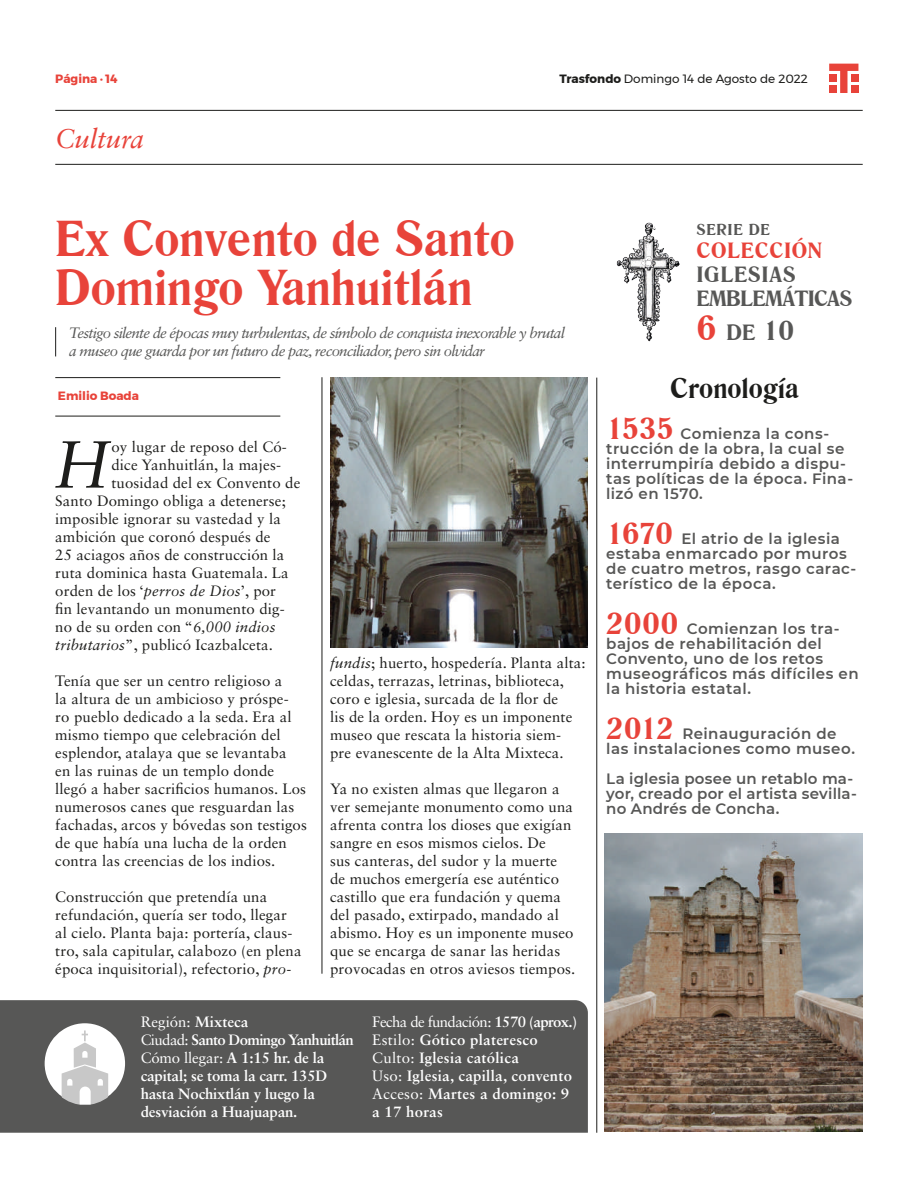
<style>
.page{position:relative;width:918px;height:1188px;background:#fff}
.page>*{position:absolute;margin:0;border:0;box-sizing:border-box;transform-origin:0 0}
.t1{font:italic 66.6px "Sabon LT Std";color:#1d1d1b}
.t2{font:700 48px/49.5px "Romana BT";color:#e8433a}
.t3{font:700 27px "Romana BT";color:#1d1d1b}
.t4{font:italic 27px "Sabon LT Std";color:#e8433a}
.t5{font:700 21px/24px "Romana BT";letter-spacing:-.03em;color:#575756}
.t6{font:700 21px "Romana BT";letter-spacing:.03em;color:#e8433a}
.t7{font:15px/18px "Sabon LT Std";letter-spacing:.01em;color:#1d1d1b}
.t8{font:600 15px/15px "Montserrat";letter-spacing:.03em;color:#575756}
.t9{font:700 15px/18px "Sabon LT Std";letter-spacing:-.01em;color:#fff}
.t10{font:italic 15px/18px "Sabon LT Std";letter-spacing:-.05em;color:#575756}
.t11{font:700 15px/18px "Sabon LT Std";letter-spacing:.02em;color:#fff}
.t12{font:600 15px/15px "Montserrat";letter-spacing:.01em;color:#575756}
.t13{font:700 15px "Romana BT";letter-spacing:.05em;color:#575756}
.t14{font:12px "Montserrat";color:#1d1d1b}
.t15{font:700 12px "Montserrat";color:#e8433a}
.s1{font-weight:700}
.s2{font-style:italic}
.s3{font-weight:400}
.s4{font-size:34.5px;color:#e8433a}
.s5{font-size:27px}
.s6{font-family:"Romana BT";font-weight:700;font-size:30px;color:#e8433a}
</style>
<div class="page">
<svg style="left:829px;top:64px;width:29px;height:29px"></svg>
<div style="left:829px;top:86px;width:8px;height:7px;background:#e8433a"></div>
<div style="left:829px;top:75px;width:8px;height:7px;background:#e8433a"></div>
<div style="left:851px;top:86px;width:7px;height:7px;background:#e8433a"></div>
<div style="left:851px;top:75px;width:7px;height:7px;background:#e8433a"></div>
<hr style="left:55px;top:110px;width:808px;height:1px;background:#1d1d1b">
<hr style="left:55px;top:164px;width:808px;height:1px;background:#1d1d1b">
<svg style="left:55px;top:327px;width:1px;height:29px"></svg>
<hr style="left:596px;top:378px;width:1px;height:755px;background:#1d1d1b">
<hr style="left:322px;top:377px;width:1px;height:597px;background:#1d1d1b">
<hr style="left:55px;top:377px;width:225px;height:1px;background:#1d1d1b">
<hr style="left:55px;top:416px;width:225px;height:1px;background:#1d1d1b">
<img style="left:330px;top:377px;width:258px;height:271px">
<div style="left:0;top:1000px;width:588px;height:133px;background:#575756"></div>
<img style="left:605px;top:833px;width:258px;height:299px">
<img style="left:632px;top:223px;width:16px;height:28px">
<div style="left:45px;top:1023px;width:80px;height:81px;background:#fff;border-radius:50%"></div>
<svg style="left:62px;top:1031px;width:46px;height:74px"></svg>
<p class="t15" style="left:55px;top:69px;width:64px">Página · 14</p>
<p class="t14" style="left:559px;top:69px;width:250px"><span class="s1">Trasfondo</span> Domingo 14 de Agosto de 2022</p>
<h3 class="t4" style="left:55px;top:123px;width:90px">Cultura</h3>
<h2 class="t2" style="left:55px;top:213px;width:461px">Ex Convento de Santo<br>Domingo Yanhuitlán</h2>
<p class="t10" style="left:69px;top:324px;width:497px">Testigo silente de épocas muy turbulentas, de símbolo de conquista inexorable y brutal a museo que guarda por un futuro de paz, reconciliador, pero sin olvidar</p>
<p class="t15" style="left:58px;top:386px;width:83px">Emilio Boada</p>
<h1 class="t1" style="left:54px;top:426px;width:57px">H</h1>
<p class="t7" style="left:111px;top:437px;width:177px">oy lugar de reposo del Có-</p>
<p class="t7" style="left:111px;top:455px;width:171px">dice Yanhuitlán, la majes-</p>
<p class="t7" style="left:111px;top:473px;width:190px">tuosidad del ex Convento de</p>
<p class="t7" style="left:55px;top:491px;width:232px">Santo Domingo obliga a detenerse;</p>
<p class="t7" style="left:55px;top:509px;width:227px">imposible ignorar su vastedad y la</p>
<p class="t7" style="left:55px;top:527px;width:217px">ambición que coronó después de</p>
<p class="t7" style="left:55px;top:545px;width:231px">25 aciagos años de construcción la</p>
<p class="t7" style="left:55px;top:563px;width:235px">ruta dominica hasta Guatemala. La</p>
<p class="t7" style="left:55px;top:581px;width:222px">orden de los ‘<span class="s2">perros de Dios</span>’, por</p>
<p class="t7" style="left:55px;top:599px;width:231px">fin levantando un monumento dig-</p>
<p class="t7" style="left:55px;top:617px;width:222px">no de su orden con “<span class="s2">6,000 indios</span></p>
<p class="t7" style="left:55px;top:635px;width:219px"><span class="s2">tributarios</span>”, publicó Icazbalceta.</p>
<p class="t7" style="left:55px;top:671px;width:253px">Tenía que ser un centro religioso a<br>la altura de un ambicioso y próspe-<br>ro pueblo dedicado a la seda. Era al mismo tiempo que celebración del esplendor, atalaya que se levantaba<br>en las ruinas de un templo donde llegó a haber sacrificios humanos. Los numerosos canes que resguardan las fachadas, arcos y bóvedas son testigos de que había una lucha de la orden contra las creencias de los indios.</p>
<p class="t7" style="left:55px;top:887px;width:248px">Construcción que pretendía una refundación, quería ser todo, llegar al cielo. Planta baja: portería, claus&shy;tro, sala capitular, calabozo (en plena época inquisitorial), refectorio, <span class="s2">pro-</span></p>
<p class="t7" style="left:330px;top:653px;width:257px"><span class="s2">fundis</span>; huerto, hospedería. Planta alta: celdas, terrazas, letrinas, biblioteca, coro e iglesia, surcada de la flor de<br>lis de la orden. Hoy es un imponente museo que rescata la historia siem&shy;pre evanescente de la Alta Mixteca.</p>
<p class="t7" style="left:330px;top:779px;width:247px">Ya no existen almas que llegaron a ver semejante monumento como una afrenta contra los dioses que exigían sangre en esos mismos cielos. De<br>sus canteras, del sudor y la muerte de muchos emergería ese auténtico castillo que era fundación y quema del pasado, extirpado, mandado al abismo. Hoy es un imponente museo que se encarga de sanar las heridas provocadas en otros aviesos tiempos.</p>
<p class="t9" style="left:141px;top:1013px;width:215px"><span class="s3">Región:</span> Mixteca<br><span class="s3">Ciudad:</span> Santo Domingo Yanhuitlán<br><span class="s3">Cómo llegar:</span> A 1:15 hr. de la capital; se toma la carr. 135D hasta Nochixtlán y luego la desviación a Huajuapan.</p>
<p class="t11" style="left:372px;top:1013px;width:206px"><span class="s3">Fecha de fundación:</span> 1570 (aprox.)<br><span class="s3">Estilo:</span> Gótico plateresco<br><span class="s3">Culto:</span> Iglesia católica<br><span class="s3">Uso:</span> Iglesia, capilla, convento<br><span class="s3">Acceso:</span> Martes a domingo: 9 a 17 horas</p>
<p class="t13" style="left:696px;top:221px;width:75px">SERIE DE</p>
<h3 class="t6" style="left:696px;top:237px;width:127px">COLECCIÓN</h3>
<h3 class="t5" style="left:696px;top:262px;width:157px">IGLESIAS<br>EMBLEMÁTICAS</h3>
<h3 class="t5" style="left:696px;top:321px;width:99px"><span class="s4">6</span> DE <span class="s5">10</span></h3>
<h3 class="t3" style="left:670px;top:371px;width:130px">Cronología</h3>
<p class="t8" style="left:606px;top:426px;width:248px"><span class="s6">1535</span> Comienza la cons&shy;trucción de la obra, la cual se interrumpiría debido a dispu&shy;tas políticas de la época. Fina&shy;lizó en 1570.</p>
<p class="t8" style="left:606px;top:531px;width:252px"><span class="s6">1670</span> El atrio de la iglesia estaba enmarcado por muros de cuatro metros, rasgo carac&shy;terístico de la época.</p>
<p class="t8" style="left:606px;top:621px;width:254px"><span class="s6">2000</span> Comienzan los tra&shy;bajos de rehabilitación del<br>Convento, uno de los retos museográficos más difíciles en la historia estatal.</p>
<p class="t8" style="left:606px;top:726px;width:250px"><span class="s6">2012</span> Reinauguración de las instalaciones como museo.</p>
<p class="t12" style="left:606px;top:771px;width:252px">La iglesia posee un retablo ma&shy;yor, creado por el artista sevilla&shy;no Andrés de Concha.</p>
</div>
